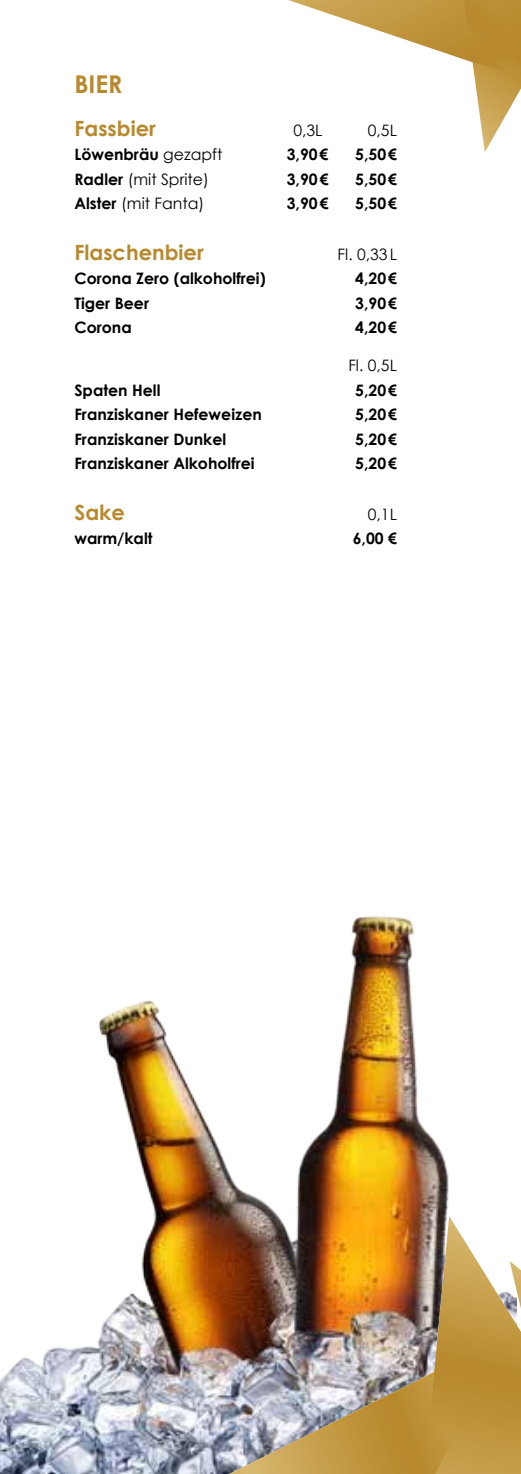
<style>
.page{position:relative;width:521px;height:1474px;background:#fff}
.page>*{position:absolute;margin:0;border:0;box-sizing:border-box;transform-origin:0 0}
.t1{font:700 24.5px "Century Gothic";color:#b8882d}
.t2{font:700 21px "Century Gothic";color:#b8882d}
.t3{font:700 15.75px "Century Gothic";color:#000}
.t4{font:15.75px "Century Gothic";color:#000}
.s1{font-weight:400}
.s2{font-weight:700}
</style>
<div class="page">
<img style="left:0;top:916px;width:449px;height:557px">
<img style="left:129px;top:1337px;width:274px;height:136px">
<svg style="left:403px;top:1215px;width:118px;height:258px"></svg>
<svg style="left:288px;top:0;width:152px;height:52px"></svg>
<svg style="left:440px;top:0;width:81px;height:152px"></svg>
<h1 class="t1" style="left:74px;top:65px;width:50px">Bier</h1>
<h2 class="t2" style="left:74px;top:112px;width:83px">Fassbier</h2>
<p class="t4" style="left:293px;top:119px;width:31px">0,3L</p>
<p class="t4" style="left:368px;top:119px;width:31px">0,5L</p>
<p class="t3" style="left:74px;top:143px;width:150px">Löwenbräu <span class="s1">gezapft</span></p>
<p class="t3" style="left:287px;top:143px;width:43px">3,90€</p>
<p class="t3" style="left:355px;top:143px;width:43px">5,50€</p>
<p class="t4" style="left:74px;top:168px;width:136px"><span class="s2">Radler</span> (mit Sprite)</p>
<p class="t3" style="left:287px;top:167px;width:43px">3,90€</p>
<p class="t3" style="left:355px;top:167px;width:43px">5,50€</p>
<p class="t4" style="left:74px;top:193px;width:131px"><span class="s2">Alster</span> (mit Fanta)</p>
<p class="t3" style="left:287px;top:192px;width:43px">3,90€</p>
<p class="t3" style="left:355px;top:192px;width:43px">5,50€</p>
<h2 class="t2" style="left:74px;top:236px;width:131px">Flaschenbier</h2>
<p class="t4" style="left:338px;top:243px;width:61px">Fl. 0,33L</p>
<p class="t3" style="left:74px;top:267px;width:193px">Corona Zero (alkoholfrei)</p>
<p class="t3" style="left:355px;top:267px;width:43px">4,20€</p>
<p class="t3" style="left:74px;top:291px;width:76px">Tiger Beer</p>
<p class="t3" style="left:355px;top:291px;width:43px">3,90€</p>
<p class="t3" style="left:74px;top:316px;width:59px">Corona</p>
<p class="t3" style="left:355px;top:316px;width:43px">4,20€</p>
<p class="t4" style="left:348px;top:354px;width:50px">Fl. 0,5L</p>
<p class="t3" style="left:74px;top:378px;width:87px">Spaten Hell</p>
<p class="t3" style="left:355px;top:378px;width:43px">5,20€</p>
<p class="t3" style="left:74px;top:402px;width:189px">Franziskaner Hefeweizen</p>
<p class="t3" style="left:355px;top:402px;width:43px">5,20€</p>
<p class="t3" style="left:74px;top:427px;width:153px">Franziskaner Dunkel</p>
<p class="t3" style="left:355px;top:427px;width:43px">5,20€</p>
<p class="t3" style="left:74px;top:451px;width:182px">Franziskaner Alkoholfrei</p>
<p class="t3" style="left:355px;top:451px;width:43px">5,20€</p>
<h2 class="t2" style="left:74px;top:496px;width:52px">Sake</h2>
<p class="t4" style="left:368px;top:503px;width:31px">0,1L</p>
<p class="t3" style="left:74px;top:526px;width:80px">warm/kalt</p>
<p class="t3" style="left:353px;top:526px;width:46px">6,00 €</p>
</div>
